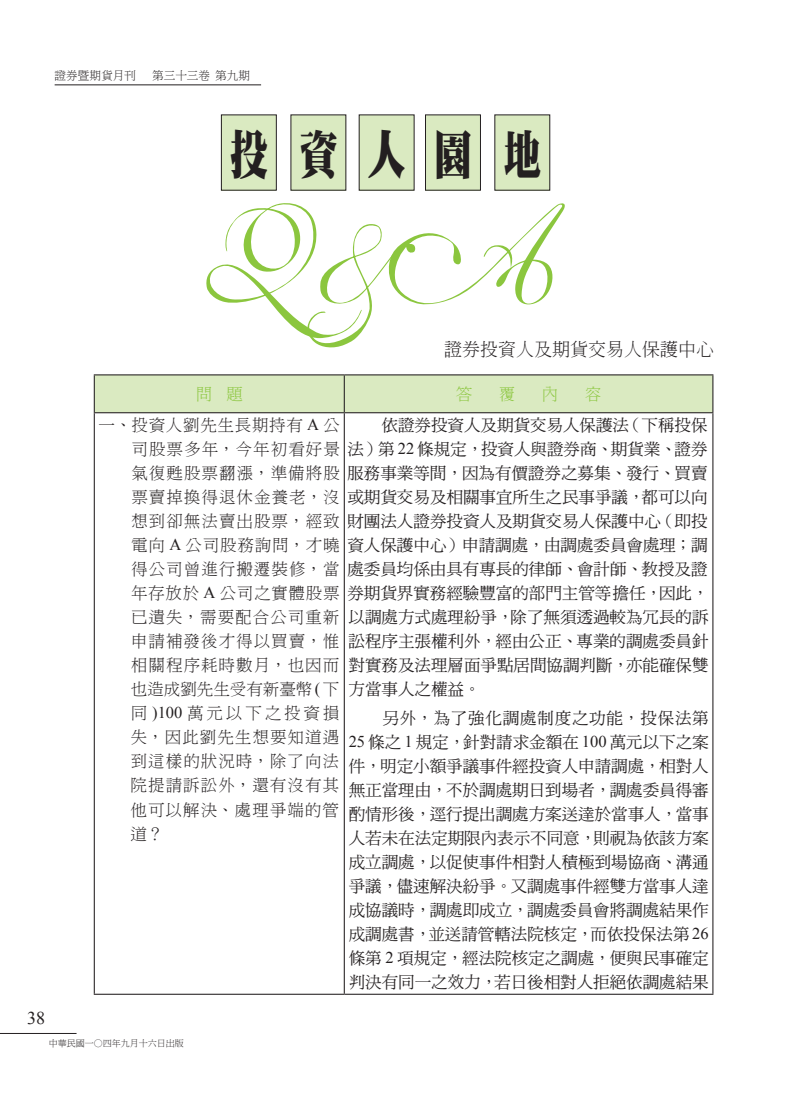
<style>
.page{position:relative;width:808px;height:1106px;background:#fff}
.page>*{position:absolute;margin:0;border:0;box-sizing:border-box;transform-origin:0 0}
.t1{font:52.5px "DF Ming UB HK BF";letter-spacing:.795em;color:#231f20;scale:.73 1}
.t2{font:300 18px "Adobe Ming Std";color:#231f20}
.t3{font:18px "Times New Roman";color:#231f20}
.t4{font:16.5px/24px "DF Ming Md HK BF";color:#231f20;text-align:justify}
.t5{font:16.5px/24px "DF Ming Lt HK BF";letter-spacing:.065em;color:#231f20;text-align:justify}
.t6{font:16.5px "DF Ming Lt HK BF";color:#8bc63e}
.t7{font:11.55px "DF Ming Lt HK BF";color:#231f20}
.t8{font:9px "DF Ming Lt HK BF";color:#231f20}
.s1{font-family:"Times New Roman"}
</style>
<div class="page">
<hr style="left:55px;top:84px;width:206px;height:1px;background:#231f20">
<hr style="left:0;top:1033px;width:77px;height:1px;background:#231f20">
<svg style="left:206px;top:203px;width:359px;height:145px"></svg>
<div style="left:221px;top:115px;width:55px;height:75px;background:#daeac1"></div>
<div style="left:221px;top:114px;width:56px;height:76px;border:1px solid #231f20"></div>
<div style="left:291px;top:115px;width:55px;height:75px;background:#daeac1"></div>
<div style="left:359px;top:115px;width:55px;height:75px;background:#daeac1"></div>
<div style="left:425px;top:115px;width:55px;height:75px;background:#daeac1"></div>
<div style="left:425px;top:114px;width:56px;height:76px;border:1px solid #231f20"></div>
<div style="left:495px;top:115px;width:55px;height:75px;background:#daeac1"></div>
<div style="left:95px;top:375px;width:617px;height:37px;background:#daeac1"></div>
<hr style="left:94px;top:374px;width:250px;height:1px;background:#231f20">
<hr style="left:94px;top:375px;width:1px;height:37px;background:#231f20">
<hr style="left:344px;top:374px;width:369px;height:1px;background:#231f20">
<hr style="left:344px;top:375px;width:1px;height:37px;background:#231f20">
<hr style="left:712px;top:375px;width:1px;height:37px;background:#231f20">
<hr style="left:94px;top:412px;width:250px;height:1px;background:#231f20">
<hr style="left:94px;top:413px;width:1px;height:580px;background:#231f20">
<hr style="left:344px;top:412px;width:369px;height:1px;background:#231f20">
<hr style="left:344px;top:413px;width:1px;height:580px;background:#231f20">
<hr style="left:712px;top:413px;width:1px;height:580px;background:#231f20">
<hr style="left:94px;top:993px;width:250px;height:1px;background:#231f20">
<hr style="left:344px;top:993px;width:369px;height:1px;background:#231f20">
<p class="t7" style="left:55px;top:70px;width:83px">證券暨期貨月刊</p>
<p class="t7" style="left:152px;top:70px;width:99px">第三十三卷第九期</p>
<h1 class="t1" style="left:230px;top:128px;width:429px">投資人園地</h1>
<p class="t2" style="left:444px;top:339px;width:271px">證券投資人及期貨交易人保護中心</p>
<p class="t3" style="left:27px;top:1005px;width:19px">38</p>
<p class="t6" style="left:196px;top:385px;width:49px">問 題</p>
<p class="t6" style="left:456px;top:385px;width:18px">答</p>
<p class="t6" style="left:499px;top:385px;width:18px">覆</p>
<p class="t6" style="left:542px;top:385px;width:18px">內</p>
<p class="t6" style="left:585px;top:385px;width:18px">容</p>
<p class="t5" style="left:130px;top:413px;width:211px;text-indent:-32px">一、投資人劉先生長期持有 <span class="s1">A</span> 公司股票多年，今年初看好景氣復甦股票翻漲，準備將股票賣掉換得退休金養老，沒想到卻無法賣出股票，經致電向 <span class="s1">A</span> 公司股務詢問，才曉得公司曾進行搬遷裝修，當年存放於 <span class="s1">A</span> 公司之實體股票已遺失，需要配合公司重新申請補發後才得以買賣，惟相關程序耗時數月，也因而也造成劉先生受有新臺幣<span class="s1">(</span>下同 <span class="s1">)100</span> 萬元以下之投資損失，因此劉先生想要知道遇到這樣的狀況時，除了向法院提請訴訟外，還有沒有其他可以解決、處理爭端的管道？</p>
<p class="t4" style="left:347px;top:413px;width:363px;text-indent:34px">依證券投資人及期貨交易人保護法（下稱投保法）第 <span class="s1">22</span> 條規定，投資人與證券商、期貨業、證券服務事業等間，因為有價證券之募集、發行、買賣或期貨交易及相關事宜所生之民事爭議，都可以向財團法人證券投資人及期貨交易人保護中心（即投資人保護中心）申請調處，由調處委員會處理；調處委員均係由具有專長的律師、會計師、教授及證券期貨界實務經驗豐富的部門主管等擔任，因此，以調處方式處理紛爭，除了無須透過較為冗長的訴訟程序主張權利外，經由公正、專業的調處委員針對實務及法理層面爭點居間協調判斷，亦能確保雙方當事人之權益。</p>
<p class="t4" style="left:349px;top:705px;width:362px;text-indent:34px">另外，為了強化調處制度之功能，投保法第<span class="s1">25</span> 條之 <span class="s1">1</span> 規定，針對請求金額在 <span class="s1">100</span> 萬元以下之案件，明定小額爭議事件經投資人申請調處，相對人無正當理由，不於調處期日到場者，調處委員得審酌情形後，逕行提出調處方案送達於當事人，當事人若未在法定期限內表示不同意，則視為依該方案成立調處，以促使事件相對人積極到場協商、溝通爭議，儘速解決紛爭。又調處事件經雙方當事人達成協議時，調處即成立，調處委員會將調處結果作成調處書，並送請管轄法院核定，而依投保法第 <span class="s1">26</span>條第 <span class="s1">2</span> 項規定，經法院核定之調處，便與民事確定判決有同一之效力，若日後相對人拒絕依調處結果</p>
<p class="t8" style="left:49px;top:1039px;width:136px">中華民國一○四年九月十六日出版</p>
</div>
